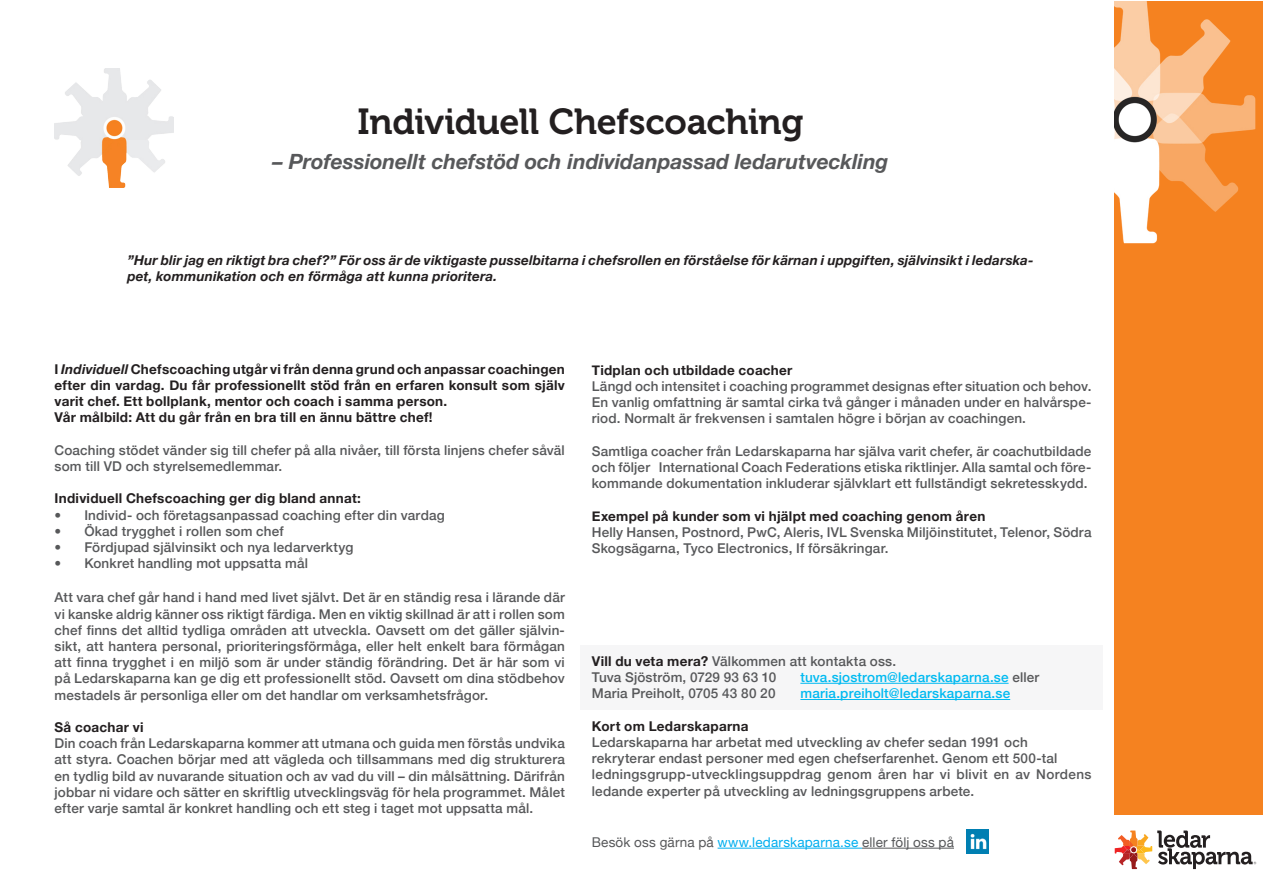
<style>
.page{position:relative;width:1263px;height:893px;background:#fff}
.page>*{position:absolute;margin:0;border:0;box-sizing:border-box;transform-origin:0 0}
.t1{font:36px "Museo 700";letter-spacing:-.01em;color:#231f20}
.t2{font:italic 700 21px "Helvetica Neue";color:#57585a}
.t3{font:500 13.5px/16.2px "Helvetica Neue";letter-spacing:.015em;color:#57585a;text-align:justify}
.t4{font:700 13.5px/16.2px "Helvetica Neue";letter-spacing:.02em;color:#231f20;text-align:justify}
.t5{font:italic 700 13.5px/16.2px "Helvetica Neue";letter-spacing:.01em;color:#231f20}
.t6{font:500 13.5px "Helvetica Neue";letter-spacing:.015em;color:#00baf1}
.t7{font:13.5px "Helvetica Neue";letter-spacing:.01em;color:#57585a}
.s1{font-style:italic}
.s2{font-weight:700;color:#231f20}
.s3{color:#57585a}
.s4{color:#00aeef}
</style>
<div class="page">
<div style="left:580px;top:645px;width:523px;height:64px;background:#f5f5f6"></div>
<div style="left:1114px;top:1px;width:149px;height:813px;background:#f58220"></div>
<img style="left:1114px;top:1px;width:142px;height:243px">
<svg style="left:1115px;top:830px;width:141px;height:39px"></svg>
<hr style="left:800px;top:683px;width:208px;height:1px;background:#00baf1">
<hr style="left:800px;top:699px;width:210px;height:1px;background:#00baf1">
<hr style="left:718px;top:848px;width:144px;height:1px;background:#00aeef">
<hr style="left:862px;top:848px;width:92px;height:1px;background:#57585a">
<img style="left:966px;top:829px;width:23px;height:24px">
<img style="left:54px;top:69px;width:120px;height:118px">
<p class="t1" style="left:358px;top:102px;width:447px">Individuell Chefscoaching</p>
<p class="t2" style="left:273px;top:145px;width:617px">– Professionellt chefstöd och individanpassad ledarutveckling</p>
<p class="t5" style="left:127px;top:252px;width:908px">”Hur blir jag en riktigt bra chef?” För oss är de viktigaste pusselbitarna i chefsrollen en förståelse för kärnan i uppgiften, självinsikt i ledarska&shy;pet, kommunikation och en förmåga att kunna prioritera.</p>
<p class="t4" style="left:55px;top:361px;width:512px">I <span class="s1">Individuell</span> Chefscoaching utgår vi från denna grund och anpassar coachingen efter din vardag. Du får professionellt stöd från en erfaren konsult som själv varit chef. Ett bollplank, mentor och coach i samma person.</p>
<p class="t4" style="left:55px;top:410px;width:379px">Vår målbild: Att du går från en bra till en ännu bättre chef!</p>
<p class="t3" style="left:55px;top:441px;width:512px">Coaching stödet vänder sig till chefer på alla nivåer, till första linjens chefer såväl som till VD och styrelsemedlemmar.</p>
<p class="t4" style="left:55px;top:491px;width:308px">Individuell Chefscoaching ger dig bland annat:</p>
<p class="t3" style="left:55px;top:505px;width:392px">• Individ- och företagsanpassad coaching efter din vardag</p>
<p class="t3" style="left:55px;top:522px;width:231px">• Ökad trygghet i rollen som chef</p>
<p class="t3" style="left:55px;top:538px;width:300px">• Fördjupad självinsikt och nya ledarverktyg</p>
<p class="t3" style="left:55px;top:554px;width:255px">• Konkret handling mot uppsatta mål</p>
<p class="t3" style="left:55px;top:588px;width:512px">Att vara chef går hand i hand med livet självt. Det är en ständig resa i lärande där vi kanske aldrig känner oss riktigt färdiga. Men en viktig skillnad är att i rollen som chef finns det alltid tydliga områden att utveckla. Oavsett om det gäller självin&shy;sikt, att hantera personal, prioriteringsförmåga, eller helt enkelt bara förmågan att finna trygghet i en miljö som är under ständig förändring. Det är här som vi på Ledarskaparna kan ge dig ett professionellt stöd. Oavsett om dina stödbehov mestadels är personliga eller om det handlar om verksamhetsfrågor.</p>
<p class="t4" style="left:55px;top:719px;width:90px">Så coachar vi</p>
<p class="t3" style="left:55px;top:734px;width:512px">Din coach från Ledarskaparna kommer att utmana och guida men förstås undvika att styra. Coachen börjar med att vägleda och tillsammans med dig strukturera en tydlig bild av nuvarande situation och av vad du vill – din målsättning. Därifrån jobbar ni vidare och sätter en skriftlig utvecklingsväg för hela programmet. Målet efter varje samtal är konkret handling och ett steg i taget mot uppsatta mål.</p>
<p class="t4" style="left:592px;top:362px;width:202px">Tidplan och utbildade coacher</p>
<p class="t3" style="left:592px;top:377px;width:501px">Längd och intensitet i coaching programmet designas efter situation och behov.<br>En vanlig omfattning är samtal cirka två gånger i månaden under en halvårspe&shy;riod. Normalt är frekvensen i samtalen högre i början av coachingen.</p>
<p class="t3" style="left:592px;top:442px;width:501px">Samtliga coacher från Ledarskaparna har själva varit chefer, är coachutbildade och följer International Coach Federations etiska riktlinjer. Alla samtal och före&shy;kommande dokumentation inkluderar självklart ett fullständigt sekretesskydd.</p>
<p class="t4" style="left:592px;top:508px;width:395px">Exempel på kunder som vi hjälpt med coaching genom åren</p>
<p class="t3" style="left:592px;top:523px;width:501px">Helly Hansen, Postnord, PwC, Aleris, IVL Svenska Miljöinstitutet, Telenor, Södra<br>Skogsägarna, Tyco Electronics, If försäkringar.</p>
<p class="t3" style="left:592px;top:652px;width:306px"><span class="s2">Vill du veta mera?</span> Välkommen att kontakta oss.</p>
<p class="t3" style="left:592px;top:668px;width:186px">Tuva Sjöström, 0729 93 63 10</p>
<p class="t6" style="left:800px;top:667px;width:240px">tuva.sjostrom@ledarskaparna.se <span class="s3">eller</span></p>
<p class="t3" style="left:592px;top:684px;width:185px">Maria Preiholt, 0705 43 80 20</p>
<p class="t6" style="left:800px;top:683px;width:211px">maria.preiholt@ledarskaparna.se</p>
<p class="t4" style="left:592px;top:718px;width:158px">Kort om Ledarskaparna</p>
<p class="t3" style="left:592px;top:733px;width:437px">Ledarskaparna har arbetat med utveckling av chefer sedan 1991 och</p>
<p class="t3" style="left:592px;top:749px;width:467px">rekryterar endast personer med egen chefserfarenhet. Genom ett 500-tal</p>
<p class="t3" style="left:592px;top:765px;width:501px">ledningsgrupp-utvecklingsuppdrag genom åren har vi blivit en av Nordens ledande experter på utveckling av ledningsgruppens arbete.</p>
<p class="t7" style="left:592px;top:832px;width:364px">Besök oss gärna på <span class="s4">www.ledarskaparna.se</span> eller följ oss på</p>
</div>
